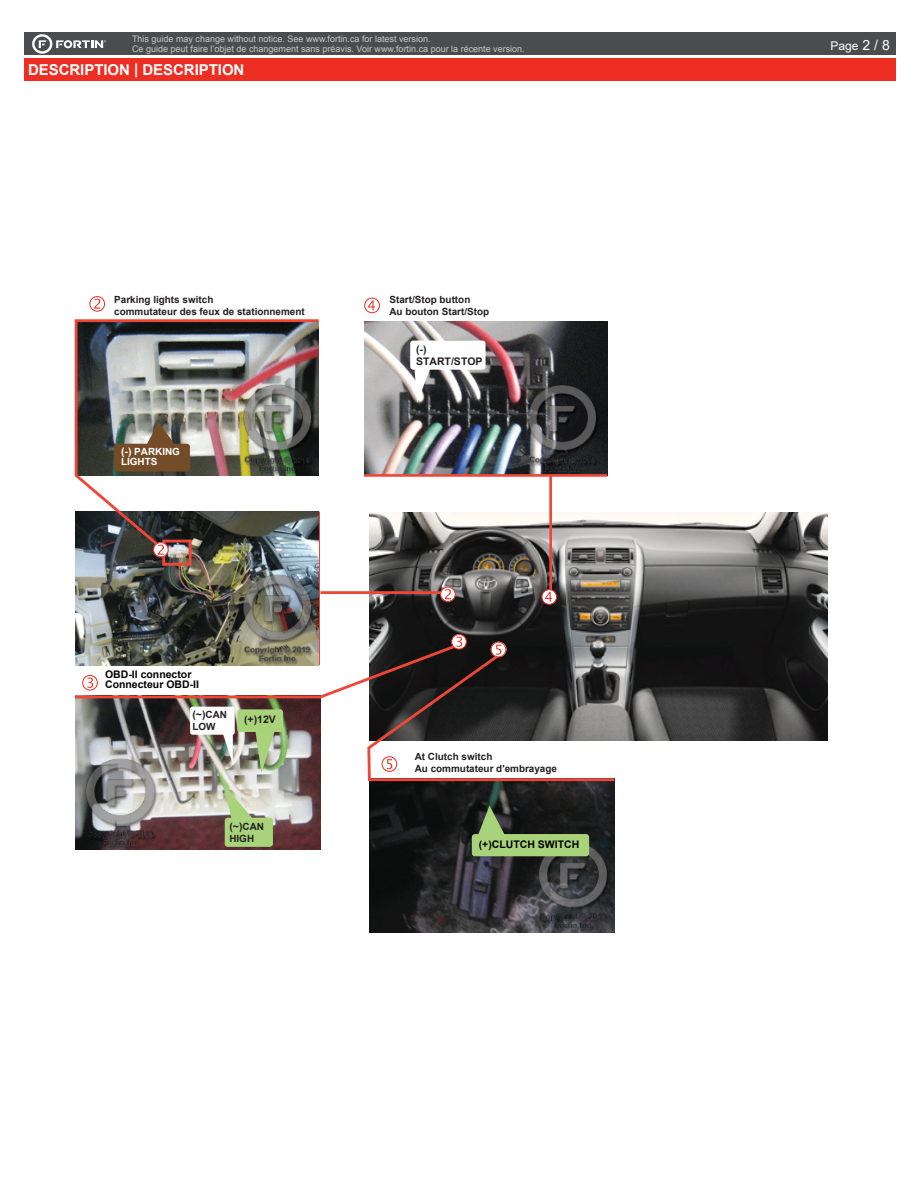
<style>
.page{position:relative;width:918px;height:1188px;background:#fff}
.page>*{position:absolute;margin:0;border:0;box-sizing:border-box;transform-origin:0 0}
.t1{font:700 15px "Arial";letter-spacing:-.005em;color:#fff}
.t2{font:12px "Arial";color:#fff}
.t3{font:700 10.5px/10.5px "Arial";color:#000001}
.t4{font:700 10.5px/12px "Arial";color:#231f20}
.t5{font:700 9.9px/11.9px "Arial";color:#231f20}
.t6{font:700 9.9px/9.9px "Arial";color:#fff}
.t7{font:9px/9.8px "Arial";color:#c7c8ca}
.s1{font-size:10.5px}
.s2{font-size:9.9px}
.s3{font-size:13.95px}
</style>
<div class="page">
<div style="left:24px;top:33px;width:872px;height:22px;background:#4b4c4d"></div>
<div style="left:24px;top:58px;width:872px;height:23px;background:#ee2e22"></div>
<svg style="left:32px;top:34px;width:74px;height:20px"></svg>
<img style="left:369px;top:513px;width:458px;height:228px">
<hr style="left:317px;top:512px;width:3px;height:153px;background:#ef4737">
<hr style="left:320px;top:591px;width:130px;height:3px;background:#ef4737">
<img style="left:76px;top:554px;width:243px;height:80px">
<img style="left:74px;top:319px;width:246px;height:235px">
<div style="left:162px;top:540px;width:30px;height:26px;border:3px solid #ef4737"></div>
<svg style="left:89px;top:296px;width:16px;height:16px"></svg>
<svg style="left:153px;top:542px;width:16px;height:16px"></svg>
<svg style="left:440px;top:587px;width:16px;height:15px"></svg>
<img style="left:369px;top:857px;width:245px;height:76px">
<img style="left:365px;top:322px;width:243px;height:153px">
<svg style="left:414px;top:370px;width:18px;height:33px"></svg>
<div style="left:410px;top:341px;width:76px;height:29px;background:#fff;border-radius:3px"></div>
<hr style="left:364px;top:474px;width:243px;height:3px;background:#ef4737">
<hr style="left:549px;top:475px;width:3px;height:117px;background:#ef4737">
<svg style="left:364px;top:298px;width:16px;height:15px"></svg>
<svg style="left:541px;top:589px;width:16px;height:16px"></svg>
<img style="left:74px;top:634px;width:543px;height:223px">
<p class="t7" style="left:132px;top:34px;width:394px">This guide may change without notice. See www.fortin.ca for latest version.<br>Ce guide peut faire l’objet de changement sans préavis. Voir www.fortin.ca pour la récente version.</p>
<h1 class="t1" style="left:28px;top:59px;width:218px">DESCRIPTION | DESCRIPTION</h1>
<p class="t5" style="left:114px;top:294px;width:192px">Parking lights switch<br>commutateur des feux de stationnement</p>
<p class="t6" style="left:121px;top:447px;width:60px"><span class="s1">(-)</span> PARKING<br>LIGHTS</p>
<p class="t3" style="left:105px;top:669px;width:95px">OBD-II connector<br>Connecteur OBD-II</p>
<p class="t4" style="left:192px;top:709px;width:36px">(~)<span class="s2">CAN</span></p>
<p class="t5" style="left:192px;top:721px;width:25px">LOW</p>
<p class="t4" style="left:244px;top:714px;width:33px">(+)12V</p>
<p class="t4" style="left:229px;top:820px;width:36px">(~)<span class="s2">CAN</span></p>
<p class="t5" style="left:229px;top:832px;width:26px">HIGH</p>
<p class="t5" style="left:389px;top:294px;width:101px">Start/Stop button<br>Au bouton Start/Stop</p>
<p class="t4" style="left:416px;top:344px;width:68px">(-)<br>START/STOP</p>
<p class="t5" style="left:415px;top:751px;width:144px">At Clutch switch<br>Au commutateur d'embrayage</p>
<p class="t3" style="left:479px;top:840px;width:102px">(+)CLUTCH SWITCH</p>
<h2 class="t2" style="left:831px;top:38px;width:61px">Page <span class="s3">2 / 8</span></h2>
</div>
